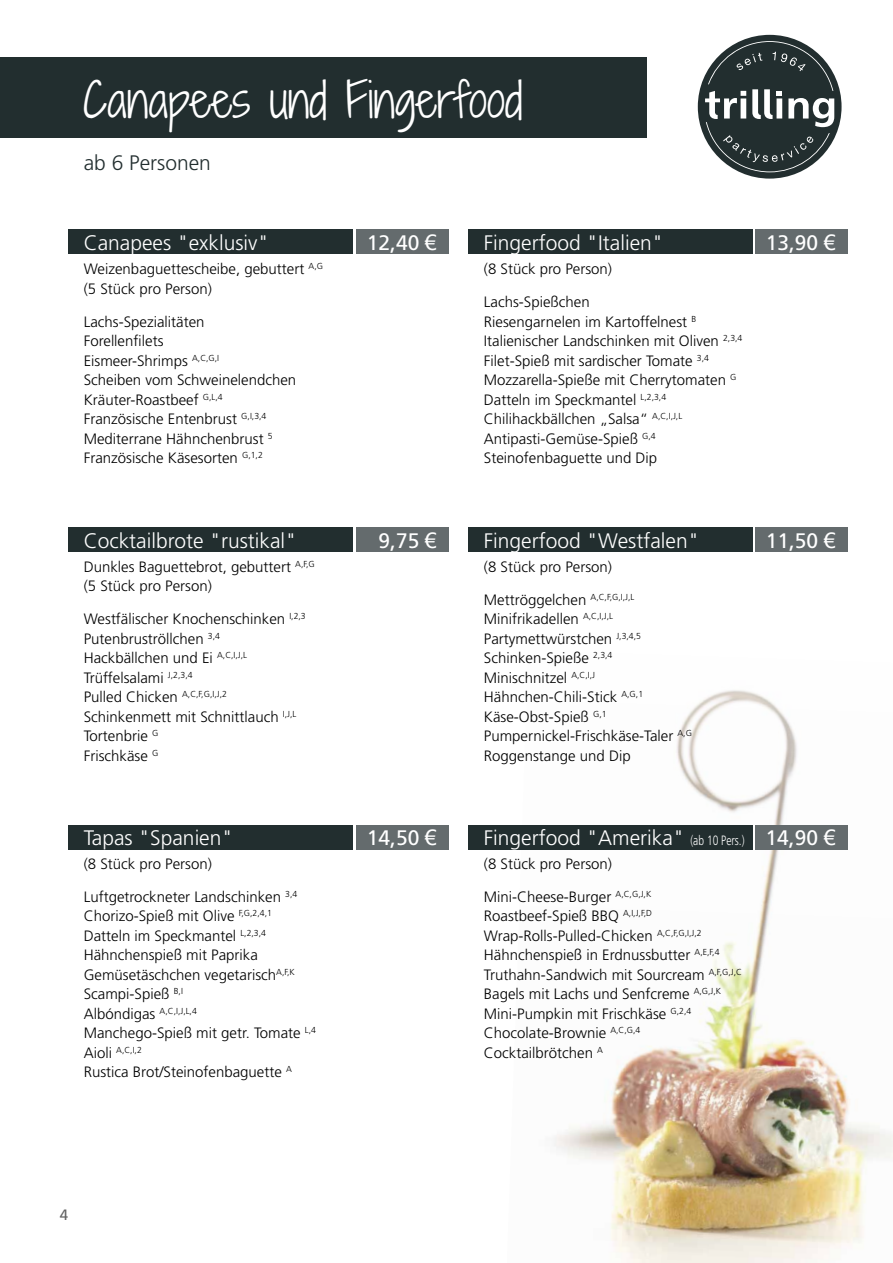
<style>
.page{position:relative;width:893px;height:1263px;background:#fff}
.page>*{position:absolute;margin:0;border:0;box-sizing:border-box;transform-origin:0 0}
.t1{font:300 46.5px "Shadows Into";color:#fff}
.t2{font:300 21px "Frutiger";color:#fff}
.t3{font:21px "Frutiger";color:#fff}
.t4{font:300 21px "Frutiger";color:#222e2f}
.t5{font:300 15px/19.5px "Frutiger";color:#000}
.t6{font:15px "Frutiger";color:#636363}
.t7{font:300 8.7px "Frutiger";color:#000}
.s1{font-family:"Tahoma"}
.s2{font-size:15px}
.s3{font-size:13.5px}
.s4{font-weight:400}
.s5{font-family:"Tahoma";font-weight:400}
</style>
<div class="page">
<div style="left:698px;top:35px;width:143px;height:144px;background:#222e2f;border-radius:50%"></div>
<svg style="left:705px;top:41px;width:129px;height:131px"></svg>
<div style="left:0;top:57px;width:646px;height:81px;background:#222e2f"></div>
<img style="left:554px;top:690px;width:339px;height:573px">
<div style="left:68px;top:230px;width:285px;height:24px;background:#222e2f"></div>
<div style="left:356px;top:230px;width:93px;height:24px;background:#646b6d"></div>
<div style="left:756px;top:230px;width:92px;height:24px;background:#646b6d"></div>
<div style="left:756px;top:527px;width:92px;height:25px;background:#646b6d"></div>
<div style="left:756px;top:825px;width:92px;height:25px;background:#646b6d"></div>
<div style="left:356px;top:527px;width:93px;height:25px;background:#646b6d"></div>
<div style="left:356px;top:825px;width:93px;height:25px;background:#646b6d"></div>
<div style="left:68px;top:527px;width:285px;height:25px;background:#222e2f"></div>
<div style="left:68px;top:825px;width:285px;height:25px;background:#222e2f"></div>
<div style="left:468px;top:230px;width:285px;height:24px;background:#222e2f"></div>
<div style="left:468px;top:527px;width:285px;height:25px;background:#222e2f"></div>
<div style="left:468px;top:825px;width:285px;height:25px;background:#222e2f"></div>
<h1 class="t1" style="left:83px;top:66px;width:442px">Canapees und Fingerfood</h1>
<h2 class="t4" style="left:84px;top:150px;width:129px">ab 6 Personen</h2>
<h2 class="t2" style="left:84px;top:231px;width:187px">Canapees "exklusiv"</h2>
<h2 class="t3" style="left:367px;top:231px;width:71px">12,40 <span class="s1">€</span></h2>
<p class="t5" style="left:84px;top:259px;width:241px">Weizenbaguettescheibe, gebuttert <sup>A,G </sup>(5 Stück pro Person)</p>
<p class="t5" style="left:84px;top:312px;width:214px">Lachs-Spezialitäten<br>Forellenfilets<br>Eismeer-Shrimps <sup>A,C,G,I<br></sup>Scheiben vom Schweinelendchen<br>Kräuter-Roastbeef <sup>G,L,4<br></sup>Französische Entenbrust <sup>G,I,3,4<br></sup>Mediterrane Hähnchenbrust <sup>5<br></sup>Französische Käsesorten <sup>G,1,2</sup></p>
<h2 class="t2" style="left:84px;top:528px;width:215px">Cocktailbrote "rustikal"</h2>
<h2 class="t3" style="left:379px;top:528px;width:60px">9,75 <span class="s1">€</span></h2>
<p class="t5" style="left:84px;top:557px;width:233px">Dunkles Baguettebrot, gebuttert <sup>A,F,G </sup>(5 Stück pro Person)</p>
<p class="t5" style="left:84px;top:609px;width:224px">Westfälischer Knochenschinken <sup>I,2,3<br></sup>Putenbruströllchen <sup>3,4<br></sup>Hackbällchen und Ei <sup>A,C,I,J,L<br></sup>Trüffelsalami <sup>J,2,3,4<br></sup>Pulled Chicken <sup>A,C,F,G,I,J,2<br></sup>Schinkenmett mit Schnittlauch <sup>I,J,L<br></sup>Tortenbrie <sup>G<br></sup>Frischkäse <sup>G</sup></p>
<h2 class="t2" style="left:84px;top:826px;width:151px">Tapas "Spanien"</h2>
<h2 class="t3" style="left:367px;top:825px;width:71px">14,50 <span class="s1">€</span></h2>
<p class="t5" style="left:84px;top:854px;width:130px">(8 Stück pro Person)</p>
<p class="t5" style="left:84px;top:887px;width:215px">Luftgetrockneter Landschinken <sup>3,4<br></sup>Chorizo-Spieß mit Olive <sup>F,G,2,4,1<br></sup>Datteln im Speckmantel <sup>L,2,3,4<br></sup>Hähnchenspieß mit Paprika<br>Gemüsetäschchen vegetarisch<sup>A,F,K<br></sup>Scampi-Spieß <sup>B,I</sup></p>
<p class="t7" style="left:84px;top:1006px;width:115px"><span class="s2">Albóndigas</span> A,C,I,J,L,4</p>
<p class="t5" style="left:84px;top:1023px;width:234px">Manchego-Spieß mit getr. Tomate <sup>L,4</sup></p>
<p class="t7" style="left:84px;top:1045px;width:60px"><span class="s2">Aioli</span> A,C,I,2</p>
<p class="t5" style="left:84px;top:1062px;width:210px">Rustica Brot/Steinofenbaguette <sup>A</sup></p>
<h2 class="t2" style="left:484px;top:231px;width:181px">Fingerfood "Italien"</h2>
<h2 class="t3" style="left:766px;top:231px;width:71px">13,90 <span class="s1">€</span></h2>
<p class="t5" style="left:484px;top:259px;width:130px">(8 Stück pro Person)</p>
<p class="t5" style="left:484px;top:292px;width:260px">Lachs-Spießchen<br>Riesengarnelen im Kartoffelnest <sup>B </sup>Italienischer Landschinken mit Oliven <sup>2,3,4<br></sup>Filet-Spieß mit sardischer Tomate <sup>3,4<br></sup>Mozzarella-Spieße mit Cherrytomaten <sup>G </sup>Datteln im Speckmantel <sup>L,2,3,4<br></sup>Chilihackbällchen „Salsa“ <sup>A,C,I,J,L </sup>Antipasti-Gemüse-Spieß <sup>G,4<br></sup>Steinofenbaguette und Dip</p>
<h2 class="t2" style="left:484px;top:528px;width:217px">Fingerfood "Westfalen"</h2>
<h2 class="t3" style="left:766px;top:528px;width:71px">11,50 <span class="s1">€</span></h2>
<p class="t5" style="left:484px;top:557px;width:130px">(8 Stück pro Person)</p>
<p class="t5" style="left:484px;top:590px;width:210px">Mettröggelchen <sup>A,C,F,G,I,J,L<br></sup>Minifrikadellen <sup>A,C,I,J,L<br></sup>Partymettwürstchen <sup>J,3,4,5<br></sup>Schinken-Spieße <sup>2,3,4<br></sup>Minischnitzel <sup>A,C,I,J<br></sup>Hähnchen-Chili-Stick <sup>A,G,1<br></sup>Käse-Obst-Spieß <sup>G,1<br></sup>Pumpernickel-Frischkäse-Taler <sup>A,G<br></sup>Roggenstange und Dip</p>
<h2 class="t2" style="left:484px;top:826px;width:353px">Fingerfood "Amerika" <span class="s3">(ab 10 Pers.)</span> <span class="s4">14,90</span> <span class="s5">€</span></h2>
<p class="t5" style="left:484px;top:854px;width:130px">(8 Stück pro Person)</p>
<p class="t5" style="left:484px;top:887px;width:259px">Mini-Cheese-Burger <sup>A,C,G,J,K </sup>Roastbeef-Spieß BBQ <sup>A,I,J,F,D </sup>Wrap-Rolls-Pulled-Chicken <sup>A,C,F,G,I,J,2<br></sup>Hähnchenspieß in Erdnussbutter <sup>A,E,F,4<br></sup>Truthahn-Sandwich mit Sourcream <sup>A,F,G,J,C </sup>Bagels mit Lachs und Senfcreme <sup>A,G,J,K </sup>Mini-Pumpkin mit Frischkäse <sup>G,2,4<br></sup>Chocolate-Brownie <sup>A,C,G,4<br></sup>Cocktailbrötchen <sup>A</sup></p>
<p class="t6" style="left:60px;top:1206px;width:10px">4</p>
</div>
